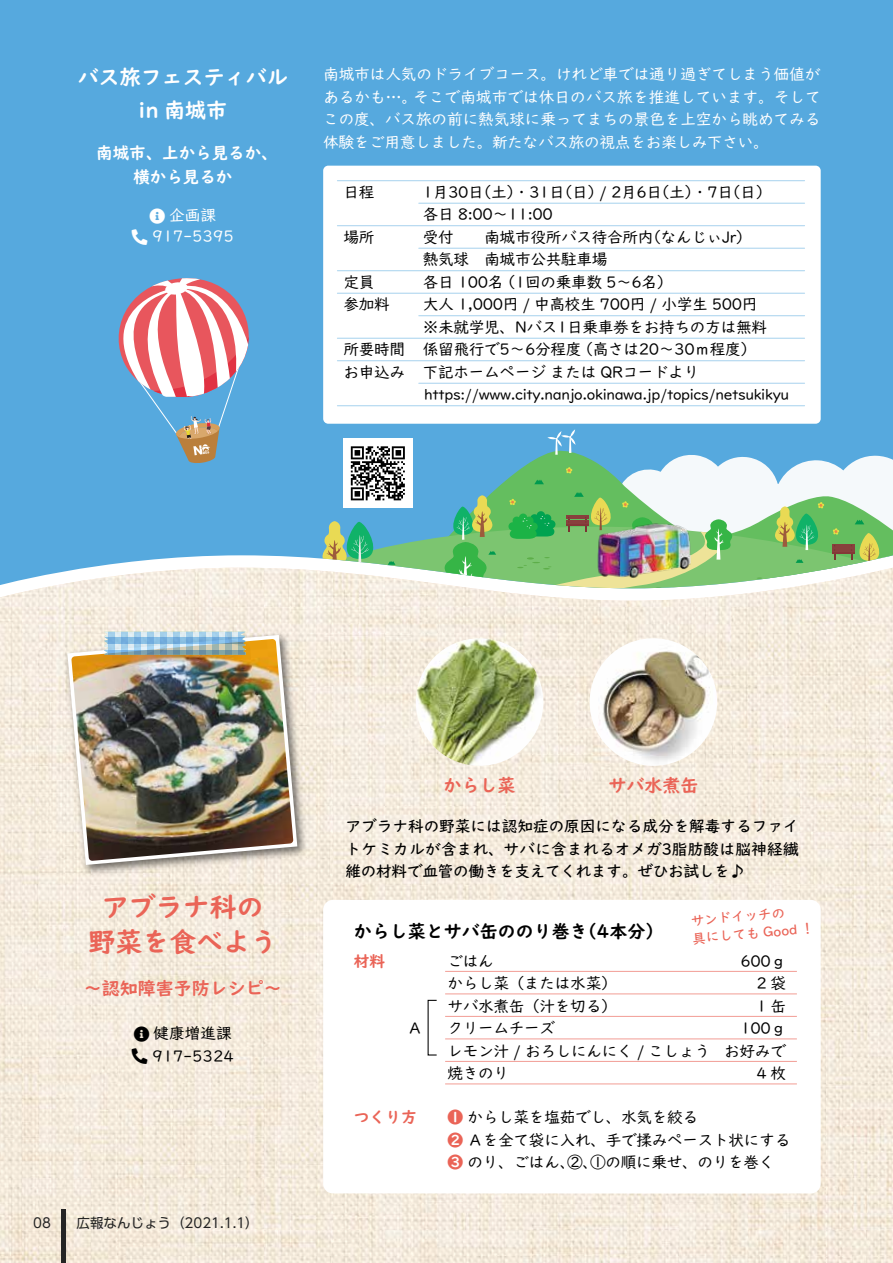
<style>
.page{position:relative;width:893px;height:1263px;background:#fff}
.page>*{position:absolute;margin:0;border:0;box-sizing:border-box;transform-origin:0 0}
.t1{font:700 27px/34.5px "UD Digi Kyokasho Pro N";color:#ea6457;text-align:center}
.t2{font:700 21px/33px "UD Digi Kyokasho Pro N";color:#fff;text-align:center}
.t3{font:700 18px "UD Digi Kyokasho Pro N";color:#ea6457}
.t4{font:700 18px "UD Digi Kyokasho Pro N";color:#000}
.t5{font:700 16.5px/24px "UD Digi Kyokasho Pro N";color:#fff;text-align:center}
.t6{font:15.75px/22.5px "UD Digi Kyokasho Pro N";letter-spacing:-.025em;color:#000}
.t7{font:15.75px/22.5px "UD Digi Kyokasho Pro N";letter-spacing:-.025em;color:#fff;text-align:justify}
.t8{font:500 15.75px/22.5px "UD Digi Kyokasho Pro N";letter-spacing:-.025em;color:#000;text-align:justify}
.t9{font:15.75px/22.5px "UD Digi Kyokasho Pro N";color:#000}
.t10{font:15.75px/21px "UD Digi Kyokasho Pro N";color:#fff;text-align:center}
.t11{font:700 15.75px "UD Digi Kyokasho Pro N";color:#ea6457}
.t12{font:15px "UD Digi Kyokasho Pro N";letter-spacing:-.025em;color:#000}
.t13{font:13.5px "UD Shin Go Pr 6 N";color:#242424}
.t14{font:500 13.5px/18px "UD Digi Kyokasho Pro N";color:#ea6457}
.s1{font-size:15.75px}
.s2{font-weight:700;color:#ea6457}
</style>
<div class="page">
<img style="left:0;top:588px;width:893px;height:675px">
<div style="left:0;top:0;width:893px;height:588px;background:#56a9de"></div>
<div style="left:323px;top:166px;width:498px;height:258px;background:#fff;border-radius:5px"></div>
<div style="left:323px;top:900px;width:498px;height:293px;background:#fff;border-radius:10px"></div>
<svg style="left:93px;top:272px;width:162px;height:192px"></svg>
<hr style="left:445px;top:971px;width:352px;height:1px;background:#ea6457">
<hr style="left:445px;top:993px;width:352px;height:1px;background:#ea6457">
<hr style="left:445px;top:1016px;width:352px;height:1px;background:#ea6457">
<hr style="left:445px;top:1038px;width:352px;height:1px;background:#ea6457">
<hr style="left:445px;top:1061px;width:352px;height:1px;background:#ea6457">
<hr style="left:445px;top:1083px;width:352px;height:1px;background:#ea6457">
<hr style="left:337px;top:180px;width:468px;height:1px;background:#56a9de">
<hr style="left:419px;top:203px;width:386px;height:1px;background:#56a9de">
<hr style="left:337px;top:225px;width:468px;height:1px;background:#56a9de">
<hr style="left:419px;top:248px;width:386px;height:1px;background:#56a9de">
<hr style="left:337px;top:270px;width:468px;height:1px;background:#56a9de">
<hr style="left:337px;top:293px;width:468px;height:1px;background:#56a9de">
<hr style="left:419px;top:315px;width:386px;height:1px;background:#56a9de">
<hr style="left:337px;top:338px;width:468px;height:1px;background:#56a9de">
<hr style="left:337px;top:360px;width:468px;height:1px;background:#56a9de">
<hr style="left:419px;top:383px;width:386px;height:1px;background:#56a9de">
<hr style="left:337px;top:405px;width:468px;height:1px;background:#56a9de">
<img style="left:60px;top:628px;width:252px;height:251px">
<svg style="left:67px;top:635px;width:230px;height:230px;background:#e1d9cf"></svg>
<img style="left:71px;top:639px;width:222px;height:222px">
<svg style="left:104px;top:632px;width:142px;height:23px;background:#9bbfd1"></svg>
<img style="left:416px;top:638px;width:127px;height:128px;border-radius:64px">
<img style="left:590px;top:638px;width:127px;height:128px;border-radius:64px">
<svg style="left:316px;top:429px;width:577px;height:160px"></svg>
<hr style="left:62px;top:1210px;width:4px;height:53px;background:#242424">
<svg style="left:150px;top:208px;width:15px;height:15px"></svg>
<svg style="left:132px;top:229px;width:16px;height:16px"></svg>
<svg style="left:134px;top:1026px;width:15px;height:15px"></svg>
<svg style="left:132px;top:1048px;width:16px;height:16px"></svg>
<h2 class="t2" style="left:78px;top:60px;width:212px">バス旅フェスティバルin 南城市</h2>
<p class="t5" style="left:96px;top:140px;width:183px">南城市、上から見るか、横から見るか</p>
<p class="t10" style="left:152px;top:204px;width:83px">企画課<br>917-5395</p>
<p class="t7" style="left:323px;top:62px;width:499px">南城市は人気のドライブコース。けれど車では通り過ぎてしまう価値があるかも…。そこで南城市では休日のバス旅を推進しています。そしてこの度、バス旅の前に熱気球に乗ってまちの景色を上空から眺めてみる体験をご用意しました。新たなバス旅の視点をお楽しみ下さい。</p>
<p class="t6" style="left:343px;top:180px;width:33px">日程</p>
<p class="t6" style="left:423px;top:180px;width:350px">1月30日（土）・31日（日）/ 2月6日（土）・7日（日）各日 8:00～11:00</p>
<p class="t6" style="left:343px;top:225px;width:33px">場所</p>
<p class="t6" style="left:423px;top:225px;width:330px">受付　　南城市役所バス待合所内（なんじぃJr）熱気球　南城市公共駐車場</p>
<p class="t6" style="left:343px;top:270px;width:33px">定員</p>
<p class="t6" style="left:423px;top:270px;width:251px">各日 100名 （1回の乗車数 5～6名）</p>
<p class="t6" style="left:343px;top:292px;width:48px">参加料</p>
<p class="t6" style="left:423px;top:292px;width:336px">大人 1,000円 / 中高校生 700円 / 小学生 500円</p>
<p class="t6" style="left:423px;top:315px;width:346px">※未就学児、Nバス1日乗車券をお持ちの方は無料</p>
<p class="t6" style="left:343px;top:337px;width:414px">所要時間 係留飛行で5～6分程度 （高さは20～30ｍ程度）</p>
<p class="t6" style="left:343px;top:360px;width:358px">お申込み 下記ホームページ または QRコードより</p>
<p class="t12" style="left:343px;top:382px;width:447px"><span class="s1">　　　　　</span> https://www.city.nanjo.okinawa.jp/topics/netsukikyu</p>
<h1 class="t1" style="left:88px;top:889px;width:190px">アブラナ科の野菜を食べよう</h1>
<p class="t3" style="left:84px;top:973px;width:199px">～認知障害予防レシピ～</p>
<p class="t9" style="left:152px;top:1021px;width:83px">健康増進課<br>917-5324</p>
<p class="t13" style="left:33px;top:1212px;width:19px">08</p>
<p class="t13" style="left:77px;top:1212px;width:184px">広報なんじょう（2021.1.1）</p>
<p class="t3" style="left:444px;top:770px;width:73px">からし菜</p>
<p class="t3" style="left:608px;top:770px;width:91px">サバ水煮缶</p>
<p class="t8" style="left:346px;top:814px;width:455px">アブラナ科の野菜には認知症の原因になる成分を解毒するファイトケミカルが含まれ、サバに含まれるオメガ3脂肪酸は脳神経繊維の材料で血管の働きを支えてくれます。ぜひお試しを♪</p>
<p class="t4" style="left:354px;top:916px;width:311px">からし菜とサバ缶ののり巻き（4本分）</p>
<p class="t14" style="left:690px;top:911px;width:124px;rotate:-5deg">サンドイッチの<br>具にしても Good ！</p>
<p class="t11" style="left:354px;top:947px;width:33px">材料</p>
<p class="t6" style="left:409px;top:1016px;width:13px">A</p>
<p class="t6" style="left:447px;top:949px;width:48px">ごはん</p>
<p class="t6" style="left:740px;top:949px;width:47px">600ｇ</p>
<p class="t6" style="left:447px;top:971px;width:171px">からし菜（または水菜）</p>
<p class="t6" style="left:756px;top:971px;width:31px">2袋</p>
<p class="t6" style="left:447px;top:994px;width:171px">サバ水煮缶（汁を切る）</p>
<p class="t6" style="left:756px;top:994px;width:31px">1缶</p>
<p class="t6" style="left:447px;top:1016px;width:109px">クリームチーズ</p>
<p class="t6" style="left:447px;top:1016px;width:340px;text-align:justify;text-indent:293px">100ｇレモン汁 / おろしにんにく / こしょう お好みで焼きのり</p>
<p class="t6" style="left:756px;top:1061px;width:31px">4枚</p>
<p class="t11" style="left:354px;top:1104px;width:64px">つくり方</p>
<p class="t6" style="left:447px;top:1105px;width:344px"><span class="s2">❶</span> からし菜を塩茹でし、水気を絞る<br><span class="s2">❷</span> Ａを全て袋に入れ、手で揉みペースト状にする<br><span class="s2">❸</span> のり、ごはん、②、①の順に乗せ、のりを巻く</p>
</div>
